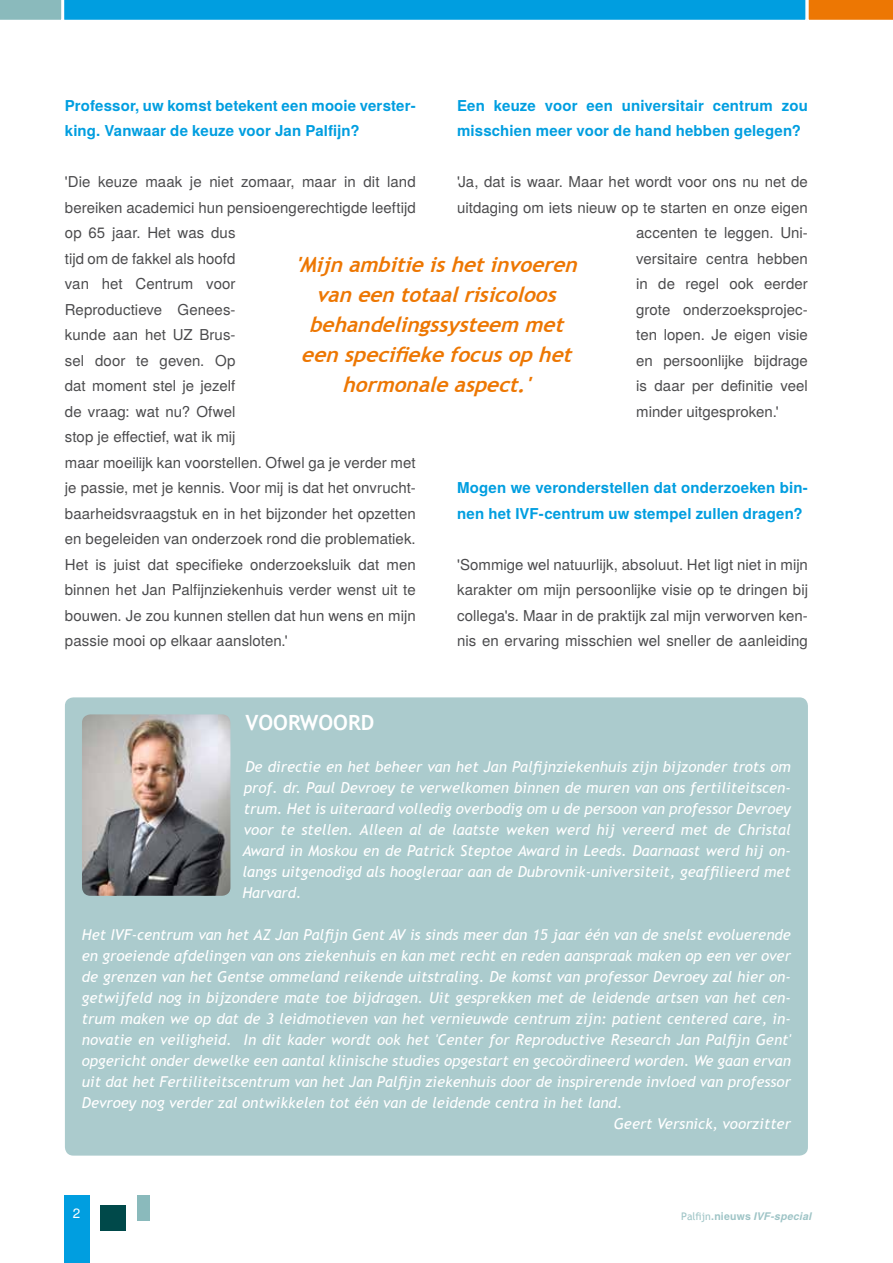
<style>
.page{position:relative;width:893px;height:1263px;background:#fff}
.page>*{position:absolute;margin:0;border:0;box-sizing:border-box;transform-origin:0 0}
.t1{font:italic 700 21px/30px "Trebuchet MS";color:#ed7703;text-align:center}
.t2{font:700 21px "Trebuchet MS";color:#fff}
.t3{font:italic 15px/21px "Trebuchet MS";color:#fff;text-align:justify}
.t4{font:15px/25.5px "Te X Gyre Heros";letter-spacing:.005em;color:#4b4b4d}
.t5{font:700 15px/25.5px "Te X Gyre Heros";letter-spacing:.01em;color:#009ee0}
.t6{font:13.5px "Te X Gyre Heros";color:#fff}
.t7{font:italic 700 10.5px "Te X Gyre Heros";letter-spacing:.02em;color:#9ec4c6}
.s1{font-family:"Trebuchet MS";font-weight:400;font-style:normal}
.s2{font-style:normal}
</style>
<div class="page">
<div style="left:64px;top:1195px;width:25px;height:68px;background:#009ee0"></div>
<div style="left:100px;top:1205px;width:25px;height:26px;background:#00494a"></div>
<div style="left:137px;top:1195px;width:13px;height:25px;background:#8ababc"></div>
<svg style="left:0;top:0;width:893px;height:20px;background:#249ec9"></svg>
<div style="left:65px;top:697px;width:743px;height:458px;background:#abcbcd;border-radius:9px"></div>
<img style="left:82px;top:714px;width:148px;height:182px">
<p class="t5" style="left:65px;top:92px;width:352px">Professor, uw komst betekent een mooie verster&shy;king. Vanwaar de keuze voor Jan Palfijn?</p>
<p class="t4" style="left:65px;top:168px;width:352px">'Die keuze maak je niet zomaar, maar in dit land bereiken academici hun pensioengerechtigde leeftijd op 65 jaar. Het was dus<br>tijd om de fakkel als hoofd<br>van het Centrum voor<br>Reproductieve Genees-<br>kunde aan het UZ Brus-<br>sel door te geven. Op<br>dat moment stel je jezelf<br>de vraag: wat nu? Ofwel<br>stop je effectief, wat ik mij<br>maar moeilijk kan voorstellen. Ofwel ga je verder met je passie, met je kennis. Voor mij is dat het onvrucht&shy;baarheidsvraagstuk en in het bijzonder het opzetten en begeleiden van onderzoek rond die problematiek.<br>Het is juist dat specifieke onderzoeksluik dat men binnen het Jan Palfijnziekenhuis verder wenst uit te bouwen. Je zou kunnen stellen dat hun wens en mijn passie mooi op elkaar aansloten.'</p>
<p class="t5" style="left:457px;top:92px;width:352px">Een keuze voor een universitair centrum zou misschien meer voor de hand hebben gelegen?</p>
<p class="t4" style="left:457px;top:168px;width:352px">'Ja, dat is waar. Maar het wordt voor ons nu net de</p>
<p class="t4" style="left:457px;top:193px;width:352px">uitdaging om iets nieuw op te starten en onze eigen</p>
<p class="t4" style="left:636px;top:219px;width:173px">accenten te leggen. Uni-</p>
<p class="t4" style="left:636px;top:244px;width:173px">versitaire centra hebben</p>
<p class="t4" style="left:636px;top:270px;width:173px">in de regel ook eerder</p>
<p class="t4" style="left:636px;top:295px;width:173px">grote onderzoeksprojec-</p>
<p class="t4" style="left:636px;top:321px;width:173px">ten lopen. Je eigen visie</p>
<p class="t4" style="left:636px;top:346px;width:173px">en persoonlijke bijdrage</p>
<p class="t4" style="left:636px;top:372px;width:173px">is daar per definitie veel</p>
<p class="t4" style="left:636px;top:397px;width:144px">minder uitgesproken.'</p>
<h1 class="t1" style="left:295px;top:250px;width:290px">'Mijnambitieishetinvoeren vaneentotaalrisicoloos behandelingssysteem met eenspecifiekefocusophet hormonaleaspect.'</h1>
<p class="t5" style="left:457px;top:474px;width:352px">Mogen we veronderstellen dat onderzoeken bin&shy;nen het IVF-centrum uw stempel zullen dragen?</p>
<p class="t4" style="left:457px;top:550px;width:352px;text-align:justify">'Sommige wel natuurlijk, absoluut. Het ligt niet in mijn karakter om mijn persoonlijke visie op te dringen bij collega's. Maar in de praktijk zal mijn verworven ken&shy;nis en ervaring misschien wel sneller de aanleiding</p>
<h1 class="t2" style="left:245px;top:709px;width:130px">VOORWOORD</h1>
<p class="t3" style="left:242px;top:756px;width:550px">De directie en het beheer van het Jan Palfijnziekenhuis zijn bijzonder trots om prof. dr. Paul Devroey te verwelkomen binnen de muren van ons fertiliteitscen&shy;trum. Het is uiteraard volledig overbodig om u de persoon van professor Devroey voor te stellen. Alleen al de laatste weken werd hij vereerd met de Christal Award in Moskou en de Patrick Steptoe Award in Leeds. Daarnaast werd hij on&shy;langs uitgenodigd als hoogleraar aan de Dubrovnik-universiteit, geaffilieerd met Harvard.</p>
<p class="t3" style="left:82px;top:924px;width:710px">Het IVF-centrum van het AZ Jan Palfijn Gent AV is sinds meer dan 15 jaar één van de snelst evoluerende</p>
<p class="t3" style="left:82px;top:945px;width:710px">en groeiende afdelingen van ons ziekenhuis en kan met recht en reden aanspraak maken op een ver over</p>
<p class="t3" style="left:82px;top:966px;width:710px">de grenzen van het Gentse ommeland reikende uitstraling. De komst van professor Devroey zal hier on-</p>
<p class="t3" style="left:82px;top:987px;width:710px">getwijfeld nog in bijzondere mate toe bijdragen. Uit gesprekken met de leidende artsen van het cen-</p>
<p class="t3" style="left:82px;top:1008px;width:710px">trum maken we op dat de 3 leidmotieven van het vernieuwde centrum zijn: patient centered care, in-</p>
<p class="t3" style="left:82px;top:1029px;width:710px">novatie en veiligheid. In dit kader wordt ook het 'Center for Reproductive Research Jan Palfijn Gent'</p>
<p class="t3" style="left:82px;top:1050px;width:710px">opgericht onder dewelke een aantal klinische studies opgestart en gecoördineerd worden. We gaan ervan</p>
<p class="t3" style="left:82px;top:1071px;width:710px">uit dat het Fertiliteitscentrum van het Jan Palfijn ziekenhuis door de inspirerende invloed van professor</p>
<p class="t3" style="left:82px;top:1092px;width:542px">Devroey nog verder zal ontwikkelen tot één van de leidende centra in het land.</p>
<p class="t3" style="left:614px;top:1113px;width:179px">Geert Versnick, voorzitter</p>
<p class="t6" style="left:73px;top:1202px;width:9px">2</p>
<p class="t7" style="left:681px;top:1208px;width:132px"><span class="s1">Palfijn</span><span class="s2">.nieuws</span> IVF-special</p>
</div>
